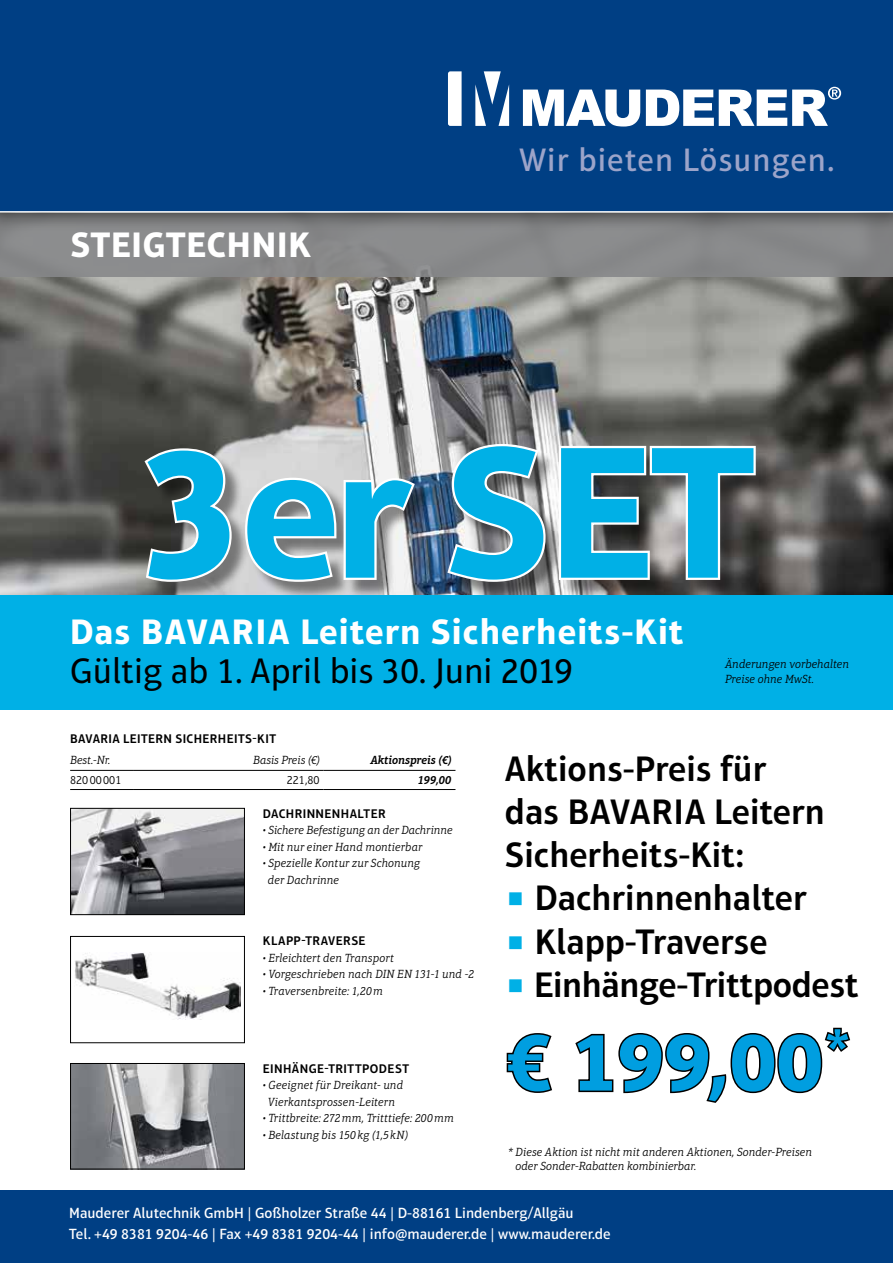
<style>
.page{position:relative;width:893px;height:1263px;background:#fff}
.page>*{position:absolute;margin:0;border:0;box-sizing:border-box;transform-origin:0 0}
.t1{font:700 190.5px "Aptifer Sans LT Pro";letter-spacing:-.01em;color:#00b0e6}
.t2{font:700 84px "Aptifer Sans LT Pro";color:#009ee0}
.t3{font:600 36px/43.2px "Aptifer Sans LT Pro";color:#000}
.t4{font:700 36px "Aptifer Sans LT Pro";letter-spacing:.03em;color:#fff}
.t5{font:36px "Aptifer Sans LT Pro";color:#000}
.t6{font:500 33px "Aptifer Sans LT Pro";letter-spacing:.03em;color:#9ca4c9}
.t7{font:500 15px/21px "Aptifer Sans LT Pro";color:#fff}
.t8{font:600 12.75px "Aptifer Sans LT Pro";letter-spacing:.035em;color:#000}
.t9{font:italic 300 12px/14.4px "Aptifer Slab LT Pro";color:#000}
.t10{font:italic 600 12px "Aptifer Slab LT Pro";letter-spacing:-.01em;color:#000}
.t11{font:300 12px "Aptifer Sans LT Pro";color:#000}
.t12{font:italic 600 12px "Aptifer Sans LT Pro";color:#000}
.s1{font-weight:400;color:#00b0e6}
</style>
<div class="page">
<div style="left:0;top:1191px;width:893px;height:72px;background:#003f84"></div>
<img style="left:0;top:276px;width:893px;height:319px">
<div style="left:0;top:213px;width:893px;height:63px;background:#87888a"></div>
<div style="left:148px;top:447px;width:626px;height:153px;background:#000;opacity:.45"></div>
<svg style="left:142px;top:446px;width:92px;height:138px;background:#7d7d7c"></svg>
<svg style="left:243px;top:475px;width:175px;height:109px"></svg>
<svg style="left:445px;top:442px;width:103px;height:142px"></svg>
<svg style="left:557px;top:444px;width:201px;height:138px"></svg>
<div style="left:0;top:0;width:893px;height:232px;background:#000;opacity:.75"></div>
<div style="left:0;top:0;width:893px;height:213px;background:#003f84"></div>
<svg style="left:523px;top:90px;width:117px;height:37px"></svg>
<svg style="left:646px;top:87px;width:195px;height:39px"></svg>
<svg style="left:448px;top:71px;width:14px;height:55px"></svg>
<svg style="left:475px;top:71px;width:34px;height:55px"></svg>
<div style="left:0;top:595px;width:893px;height:115px;background:#00b0e6"></div>
<svg style="left:506px;top:1033px;width:46px;height:60px"></svg>
<svg style="left:575px;top:1027px;width:276px;height:76px"></svg>
<img style="left:72px;top:810px;width:171px;height:103px">
<div style="left:70px;top:808px;width:175px;height:107px;border:1px solid #000"></div>
<img style="left:75px;top:953px;width:166px;height:67px">
<div style="left:70px;top:936px;width:175px;height:107px;border:1px solid #000"></div>
<img style="left:72px;top:1065px;width:171px;height:102px">
<div style="left:70px;top:1063px;width:175px;height:106px;border:1px solid #000"></div>
<hr style="left:70px;top:770px;width:64px;height:1px;background:#000">
<hr style="left:134px;top:770px;width:190px;height:1px;background:#000">
<hr style="left:324px;top:770px;width:131px;height:1px;background:#000">
<hr style="left:70px;top:789px;width:64px;height:1px;background:#000">
<hr style="left:134px;top:789px;width:190px;height:1px;background:#000">
<hr style="left:324px;top:789px;width:131px;height:1px;background:#000">
<h3 class="t4" style="left:71px;top:223px;width:242px">STEIGTECHNIK</h3>
<h3 class="t6" style="left:519px;top:141px;width:317px">Wir bieten Lösungen.</h3>
<h1 class="t1" style="left:139px;top:398px;width:616px">3er SET</h1>
<h3 class="t4" style="left:70px;top:610px;width:615px">Das BAVARIA Leitern Sicherheits-Kit</h3>
<h3 class="t5" style="left:70px;top:650px;width:504px">Gültig ab 1. April bis 30. Juni 2019</h3>
<p class="t9" style="left:725px;top:657px;width:126px">Änderungen vorbehalten<br>Preise ohne MwSt.</p>
<p class="t8" style="left:70px;top:731px;width:207px">BAVARIA LEITERN SICHERHEITS-KIT</p>
<p class="t9" style="left:70px;top:753px;width:42px">Best.-Nr.</p>
<p class="t9" style="left:253px;top:753px;width:68px">Basis Preis (€)</p>
<p class="t10" style="left:370px;top:753px;width:83px">Aktionspreis (€)</p>
<p class="t11" style="left:70px;top:774px;width:53px">82000001</p>
<p class="t11" style="left:287px;top:774px;width:34px">221,80</p>
<p class="t12" style="left:418px;top:773px;width:35px">199,00</p>
<p class="t8" style="left:263px;top:806px;width:124px">DACHRINNENHALTER</p>
<p class="t9" style="left:263px;top:823px;width:191px">• Sichere Befestigung an der Dachrinne</p>
<p class="t9" style="left:263px;top:839px;width:161px">• Mit nur einer Hand montierbar</p>
<p class="t9" style="left:268px;top:855px;width:154px;line-height:16.5px;text-indent:-5px">• Spezielle Kontur zur Schonung der Dachrinne</p>
<p class="t8" style="left:263px;top:933px;width:104px">KLAPP-TRAVERSE</p>
<p class="t9" style="left:263px;top:950px;width:133px">• Erleichtert den Transport</p>
<p class="t9" style="left:263px;top:967px;width:213px">• Vorgeschrieben nach DIN EN 131-1 und -2</p>
<p class="t9" style="left:263px;top:983px;width:122px">• Traversenbreite: 1,20m</p>
<p class="t8" style="left:263px;top:1061px;width:148px">EINHÄNGE-TRITTPODEST</p>
<p class="t9" style="left:263px;top:1077px;width:142px;line-height:16.5px;text-align:center">• Geeignet für Dreikant- und<br>Vierkantsprossen-Leitern</p>
<p class="t9" style="left:263px;top:1111px;width:193px">• Trittbreite: 272mm, Tritttiefe: 200mm</p>
<p class="t9" style="left:263px;top:1127px;width:147px">• Belastung bis 150 kg (1,5 kN)</p>
<h3 class="t3" style="left:505px;top:747px;width:321px">Aktions-Preis für das BAVARIA Leitern<br>Sicherheits-Kit:</h3>
<h3 class="t3" style="left:505px;top:876px;width:303px"><span class="s1">■</span> Dachrinnenhalter</h3>
<h3 class="t3" style="left:505px;top:920px;width:264px"><span class="s1">■</span> Klapp-Traverse</h3>
<h3 class="t3" style="left:505px;top:963px;width:355px"><span class="s1">■</span> Einhänge-Trittpodest</h3>
<h2 class="t2" style="left:505px;top:1011px;width:346px">€ 199,00<sup>*</sup></h2>
<p class="t9" style="left:516px;top:1145px;width:298px;text-indent:-8px">* Diese Aktion ist nicht mit anderen Aktionen, Sonder-Preisen oder Sonder-Rabatten kombinierbar.</p>
<p class="t7" style="left:69px;top:1202px;width:543px">Mauderer Alutechnik GmbH | Goßholzer Straße 44 | D-88161 Lindenberg/Allgäu<br>Tel. +49 8381 9204-46 | Fax +49 8381 9204-44 | info@mauderer.de | www.mauderer.de</p>
</div>
